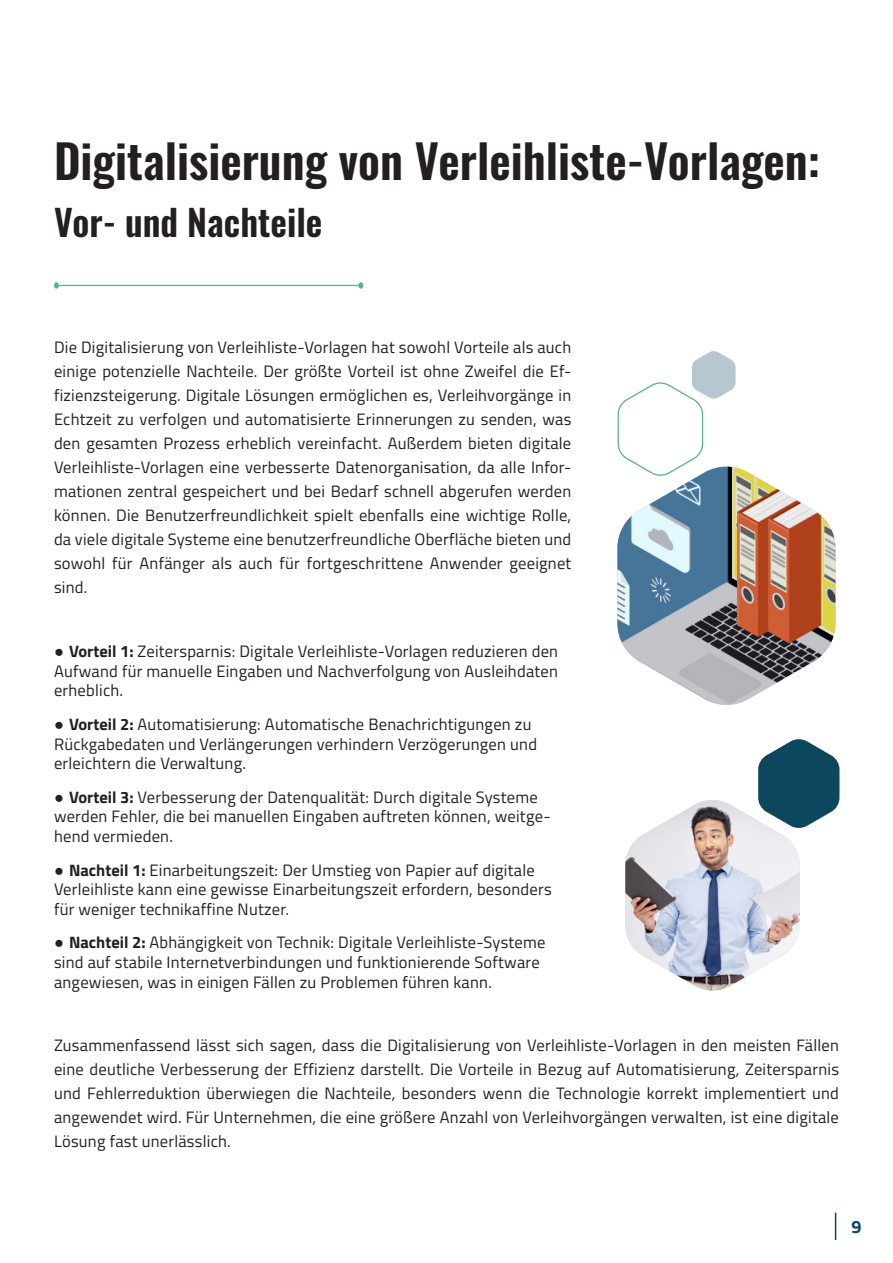
<style>
.page{position:relative;width:893px;height:1263px;background:#fff}
.page>*{position:absolute;margin:0;border:0;box-sizing:border-box;transform-origin:0 0}
.t1{font:600 46.5px "Oswald";color:#231f20}
.t2{font:600 36px "Oswald";color:#231f20}
.t3{font:700 18px "Titillium Web";color:#0d475e}
.t4{font:16.5px/24px "Titillium Web";letter-spacing:.015em;color:#231f20}
.s1{font-family:"Arial"}
.s2{font-weight:700}
</style>
<div class="page">
<img style="left:617px;top:467px;width:218px;height:238px">
<svg style="left:625px;top:739px;width:214px;height:251px"></svg>
<svg style="left:617px;top:351px;width:118px;height:127px"></svg>
<svg style="left:54px;top:282px;width:309px;height:7px"></svg>
<svg style="left:835px;top:1212px;width:1px;height:28px"></svg>
<h1 class="t1" style="left:54px;top:142px;width:767px">Digitalisierung von Verleihliste-Vorlagen:</h1>
<h2 class="t2" style="left:54px;top:207px;width:270px">Vor- und Nachteile</h2>
<p class="t4" style="left:54px;top:335px;width:519px;text-align:justify">Die Digitalisierung von Verleihliste-Vorlagen hat sowohl Vorteile als auch einige potenzielle Nachteile. Der größte Vorteil ist ohne Zweifel die Ef&shy;fizienzsteigerung. Digitale Lösungen ermöglichen es, Verleihvorgänge in Echtzeit zu verfolgen und automatisierte Erinnerungen zu senden, was den gesamten Prozess erheblich vereinfacht. Außerdem bieten digitale Verleihliste-Vorlagen eine verbesserte Datenorganisation, da alle Infor&shy;mationen zentral gespeichert und bei Bedarf schnell abgerufen werden können. Die Benutzerfreundlichkeit spielt ebenfalls eine wichtige Rolle, da viele digitale Systeme eine benutzerfreundliche Oberfläche bieten und sowohl für Anfänger als auch für fortgeschrittene Anwender geeignet sind.</p>
<p class="t4" style="left:54px;top:641px;width:506px;line-height:19.8px;text-align:justify"><span class="s1">●</span> <span class="s2">Vorteil 1:</span> Zeitersparnis: Digitale Verleihliste-Vorlagen reduzieren den Aufwand für manuelle Eingaben und Nachverfolgung von Ausleihdaten erheblich.</p>
<p class="t4" style="left:54px;top:714px;width:485px;line-height:19.8px"><span class="s1">●</span> <span class="s2">Vorteil 2:</span> Automatisierung: Automatische Benachrichtigungen zu<br>Rückgabedaten und Verlängerungen verhindern Verzögerungen und erleichtern die Verwaltung.</p>
<p class="t4" style="left:54px;top:787px;width:498px;line-height:19.8px"><span class="s1">●</span> <span class="s2">Vorteil 3:</span> Verbesserung der Datenqualität: Durch digitale Systeme werden Fehler, die bei manuellen Eingaben auftreten können, weitge&shy;hend vermieden.</p>
<p class="t4" style="left:54px;top:860px;width:499px;line-height:19.8px"><span class="s1">●</span> <span class="s2">Nachteil 1:</span> Einarbeitungszeit: Der Umstieg von Papier auf digitale<br>Verleihliste kann eine gewisse Einarbeitungszeit erfordern, besonders für weniger technikaffine Nutzer.</p>
<p class="t4" style="left:54px;top:933px;width:493px;line-height:19.8px"><span class="s1">●</span> <span class="s2">Nachteil 2:</span> Abhängigkeit von Technik: Digitale Verleihliste-Systeme sind auf stabile Internetverbindungen und funktionierende Software angewiesen, was in einigen Fällen zu Problemen führen kann.</p>
<p class="t4" style="left:54px;top:1033px;width:786px;text-align:justify">Zusammenfassend lässt sich sagen, dass die Digitalisierung von Verleihliste-Vorlagen in den meisten Fällen eine deutliche Verbesserung der Effizienz darstellt. Die Vorteile in Bezug auf Automatisierung, Zeitersparnis und Fehlerreduktion überwiegen die Nachteile, besonders wenn die Technologie korrekt implementiert und angewendet wird. Für Unternehmen, die eine größere Anzahl von Verleihvorgängen verwalten, ist eine digitale Lösung fast unerlässlich.</p>
<p class="t3" style="left:851px;top:1220px;width:12px">9</p>
</div>
